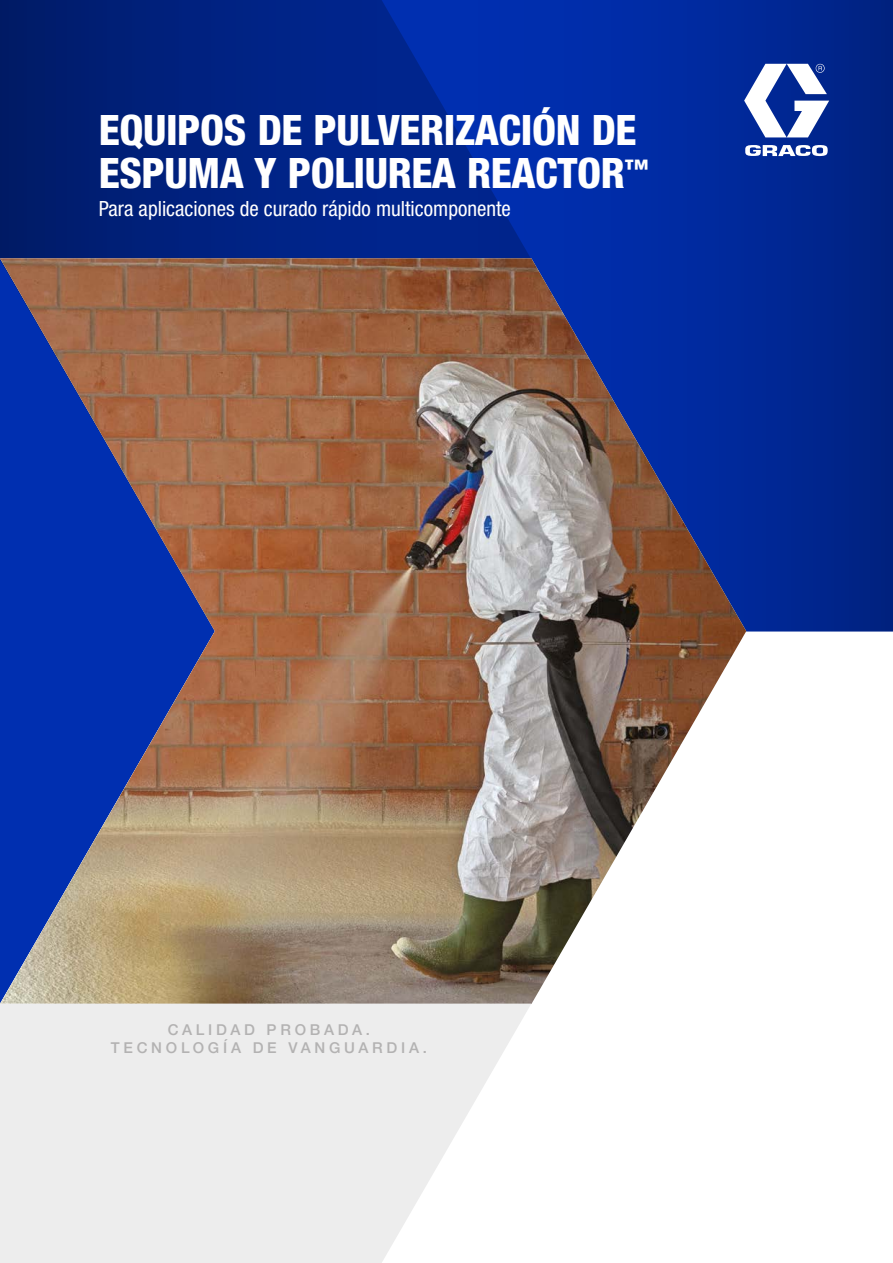
<style>
.page{position:relative;width:893px;height:1263px;background:#fff}
.page>*{position:absolute;margin:0;border:0;box-sizing:border-box;transform-origin:0 0}
.t1{font:800 condensed 42px/43.5px "Helvetica Neue LTW1 G";letter-spacing:-.01em;color:#fff}
.t2{font:condensed 21px "Helvetica Neue LTW1 G";color:#fff}
.t3{font:500 15px/18px "Helvetica Neue LTW1 G";letter-spacing:.25em;color:#b3b2b2;text-align:center}
</style>
<div class="page">
<svg style="left:746px;top:0;width:147px;height:631px;background:#00248b"></svg>
<svg style="left:0;top:0;width:746px;height:258px;background:#00258f"></svg>
<img style="left:0;top:258px;width:746px;height:746px">
<svg style="left:744px;top:63px;width:85px;height:74px"></svg>
<svg style="left:745px;top:145px;width:83px;height:11px"></svg>
<svg style="left:0;top:1003px;width:531px;height:260px;background:#efefef"></svg>
<p class="t1" style="left:99px;top:107px;width:551px">EQUIPOS DE PULVERIZACIÓN DE<br>ESPUMA Y POLIUREA REACTOR<sup>™</sup></p>
<p class="t2" style="left:99px;top:196px;width:414px">Para aplicaciones de curado rápido multicomponente</p>
<p class="t3" style="left:111px;top:1020px;width:318px">CALIDAD PROBADA.<br>TECNOLOGÍA DE VANGUARDIA.</p>
</div>
